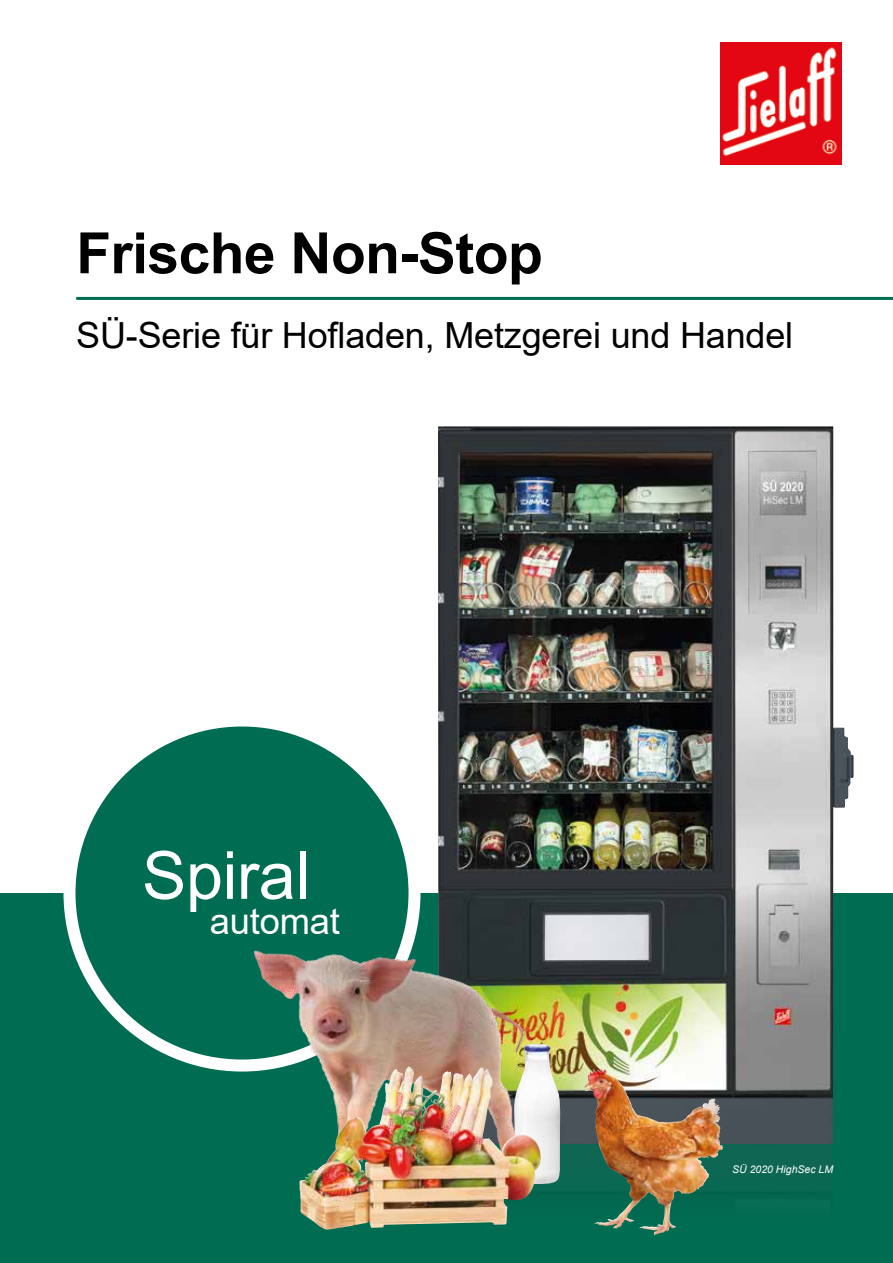
<style>
.page{position:relative;width:893px;height:1263px;background:#fff}
.page>*{position:absolute;margin:0;border:0;box-sizing:border-box;transform-origin:0 0}
.t1{font:66.3px "Arial";letter-spacing:-.005em;color:#fff}
.t2{font:700 57px "Arial";letter-spacing:-.01em;color:#000}
.t3{font:36.3px "Arial";letter-spacing:-.005em;color:#fff}
.t4{font:36px "Arial";letter-spacing:-.005em;color:#000}
.t5{font:italic 10.5px "Arial";color:#fff}
</style>
<div class="page">
<div style="left:0;top:893px;width:893px;height:370px;background:#006c52"></div>
<img style="left:438px;top:426px;width:416px;height:717px">
<img style="left:572px;top:1143px;width:261px;height:93px">
<div style="left:69px;top:720px;width:345px;height:345px;background:#006c52;border-radius:50%"></div>
<div style="left:63px;top:714px;width:357px;height:357px;border:12px solid #fff;border-radius:50%"></div>
<img style="left:188px;top:926px;width:384px;height:253px">
<img style="left:720px;top:43px;width:122px;height:121px">
<hr style="left:76px;top:297px;width:817px;height:3px;background:#006c52">
<img style="left:584px;top:1069px;width:73px;height:160px">
<img style="left:513px;top:1044px;width:48px;height:140px">
<img style="left:299px;top:1068px;width:242px;height:161px">
<h2 class="t2" style="left:76px;top:213px;width:468px">Frische Non-Stop</h2>
<p class="t4" style="left:76px;top:310px;width:718px">SÜ-Serie für Hofladen, Metzgerei und Handel</p>
<h1 class="t1" style="left:142px;top:830px;width:169px">Spiral</h1>
<p class="t3" style="left:210px;top:896px;width:132px">automat</p>
<p class="t5" style="left:732px;top:1162px;width:102px">SÜ 2020 HighSec LM</p>
</div>
